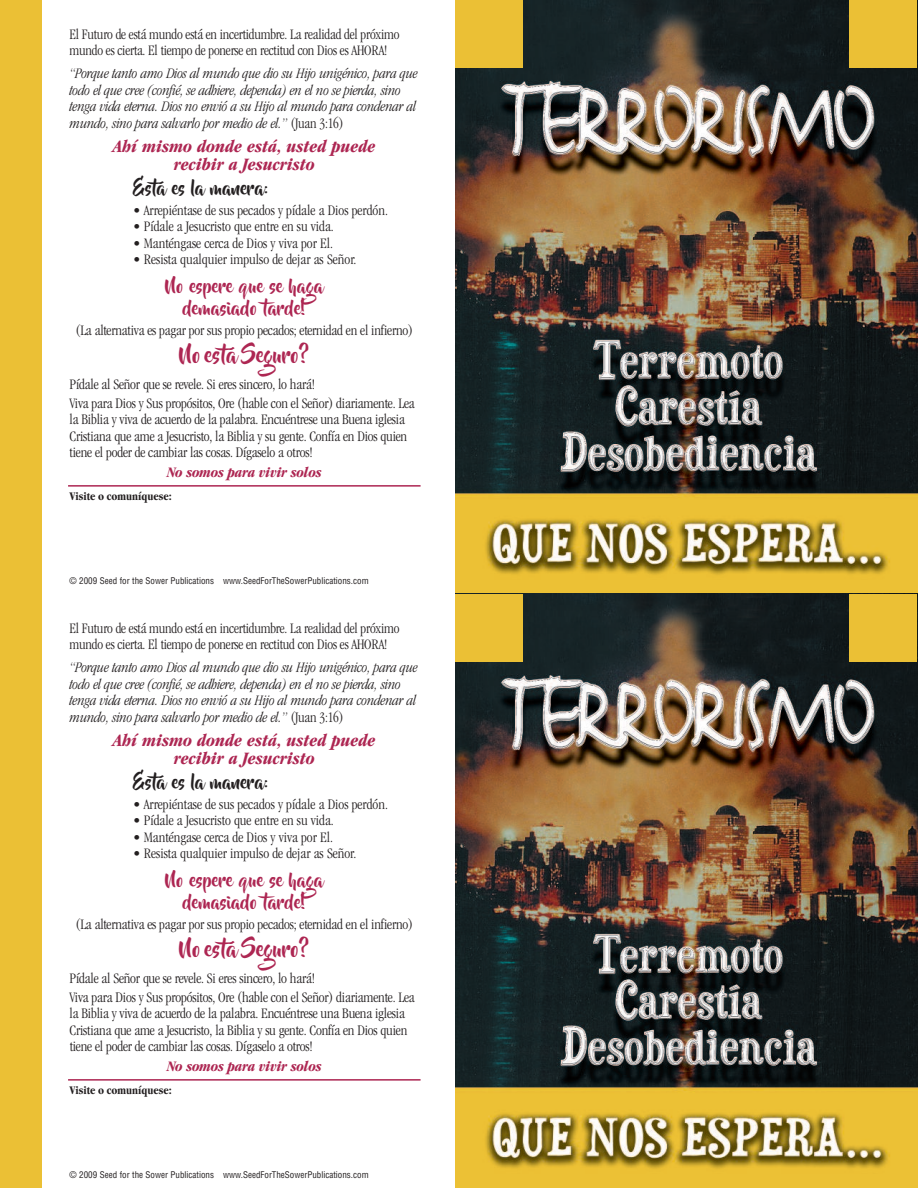
<style>
.page{position:relative;width:918px;height:1188px;background:#fff}
.page>*{position:absolute;margin:0;border:0;box-sizing:border-box;transform-origin:0 0}
.t1{font:21px "Beyond The Mountains";color:#ad2652}
.t2{font:italic 700 condensed 18px/18px "Garamond";color:#ad2652;text-align:center}
.t3{font:18px/22.5px "Beyond The Mountains";color:#ad2652;text-align:center}
.t4{font:18px "Beyond The Mountains";color:#231f20}
.t5{font:300 condensed 15px/16.5px "Garamond";letter-spacing:-.01em;color:#231f20}
.t6{font:italic 300 condensed 15px/16.5px "Garamond";letter-spacing:-.015em;color:#231f20}
.t7{font:italic 700 condensed 15px "Garamond";letter-spacing:-.015em;color:#ad2652}
.t8{font:700 condensed 12px "Garamond";color:#231f20}
.t9{font:condensed 9px "Helvetica";color:#231f20}
.s1{font-style:normal}
</style>
<div class="page">
<img style="left:455px;top:0;width:462px;height:594px">
<div style="left:455px;top:0;width:68px;height:67px;background:#ebc035"></div>
<div style="left:850px;top:0;width:67px;height:67px;background:#ebc035"></div>
<hr style="left:68px;top:485px;width:353px;height:2px;background:#ad2652">
<div style="left:0;top:0;width:41px;height:594px;background:#ebc035"></div>
<img style="left:455px;top:594px;width:462px;height:594px">
<div style="left:455px;top:594px;width:68px;height:67px;background:#ebc035"></div>
<div style="left:850px;top:594px;width:67px;height:67px;background:#ebc035"></div>
<hr style="left:68px;top:1079px;width:353px;height:2px;background:#ad2652">
<div style="left:0;top:594px;width:41px;height:594px;background:#ebc035"></div>
<p class="t5" style="left:70px;top:27px;width:331px">El Futuro de está mundo está en incertidumbre. La realidad del próximo mundo es cierta. El tiempo de ponerse en rectitud con Dios es AHORA!</p>
<p class="t6" style="left:70px;top:66px;width:350px">“Porque tanto amo Dios al mundo que dio su Hijo unigénico, para que todo el que cree (confié, se adhiere, dependa) en el no se pierda, sino tenga vida eterna. Dios no envió a su Hijo al mundo para condenar al mundo, sino para salvarlo por medio de el.” <span class="s1">(Juan 3:16)</span></p>
<p class="t2" style="left:113px;top:138px;width:264px">Ahí mismo donde está, usted puede recibir a Jesucristo</p>
<p class="t4" style="left:133px;top:178px;width:137px">Está es la manera:</p>
<p class="t5" style="left:133px;top:203px;width:256px">• Arrepiéntase de sus pecados y pídale a Dios perdón.</p>
<p class="t5" style="left:133px;top:219px;width:202px">• Pídale a Jesucristo que entre en su vida.</p>
<p class="t5" style="left:133px;top:236px;width:202px">• Manténgase cerca de Dios y viva por El.</p>
<p class="t5" style="left:133px;top:252px;width:225px">• Resista qualquier impulso de dejar as Señor.</p>
<p class="t3" style="left:165px;top:275px;width:160px">No espere que se haga demasiado tarde!</p>
<p class="t5" style="left:76px;top:323px;width:339px">(La alternativa es pagar por sus propio pecados; eternidad en el infierno)</p>
<h1 class="t1" style="left:179px;top:344px;width:132px">No está Seguro?</h1>
<p class="t5" style="left:70px;top:376px;width:347px;line-height:18.9px">Pídale al Señor que se revele. Si eres sincero, lo hará!<br>Viva para Dios y Sus propósitos, Ore (hable con el Señor) diariamente. Lea</p>
<p class="t5" style="left:70px;top:413px;width:339px">la Biblia y viva de acuerdo de la palabra. Encuéntrese una Buena iglesia<br>Cristiana que ame a Jesucristo, la Biblia y su gente. Confía en Dios quien tiene el poder de cambiar las cosas. Dígaselo a otros!</p>
<p class="t7" style="left:167px;top:467px;width:156px">No somos para vivir solos</p>
<p class="t8" style="left:70px;top:491px;width:104px">Visite o comuníquese:</p>
<p class="t9" style="left:70px;top:575px;width:301px">© 2009 Seed for the Sower Publications www.SeedForTheSowerPublications.com</p>
<p class="t5" style="left:70px;top:621px;width:331px">El Futuro de está mundo está en incertidumbre. La realidad del próximo mundo es cierta. El tiempo de ponerse en rectitud con Dios es AHORA!</p>
<p class="t6" style="left:70px;top:660px;width:350px">“Porque tanto amo Dios al mundo que dio su Hijo unigénico, para que todo el que cree (confié, se adhiere, dependa) en el no se pierda, sino tenga vida eterna. Dios no envió a su Hijo al mundo para condenar al mundo, sino para salvarlo por medio de el.” <span class="s1">(Juan 3:16)</span></p>
<p class="t2" style="left:113px;top:732px;width:264px">Ahí mismo donde está, usted puede recibir a Jesucristo</p>
<p class="t4" style="left:133px;top:772px;width:137px">Está es la manera:</p>
<p class="t5" style="left:133px;top:797px;width:256px">• Arrepiéntase de sus pecados y pídale a Dios perdón.</p>
<p class="t5" style="left:133px;top:813px;width:202px">• Pídale a Jesucristo que entre en su vida.</p>
<p class="t5" style="left:133px;top:830px;width:202px">• Manténgase cerca de Dios y viva por El.</p>
<p class="t5" style="left:133px;top:846px;width:225px">• Resista qualquier impulso de dejar as Señor.</p>
<p class="t3" style="left:165px;top:869px;width:160px">No espere que se haga demasiado tarde!</p>
<p class="t5" style="left:76px;top:917px;width:339px">(La alternativa es pagar por sus propio pecados; eternidad en el infierno)</p>
<h1 class="t1" style="left:179px;top:938px;width:132px">No está Seguro?</h1>
<p class="t5" style="left:70px;top:970px;width:347px;line-height:18.9px">Pídale al Señor que se revele. Si eres sincero, lo hará!<br>Viva para Dios y Sus propósitos, Ore (hable con el Señor) diariamente. Lea</p>
<p class="t5" style="left:70px;top:1007px;width:339px">la Biblia y viva de acuerdo de la palabra. Encuéntrese una Buena iglesia<br>Cristiana que ame a Jesucristo, la Biblia y su gente. Confía en Dios quien tiene el poder de cambiar las cosas. Dígaselo a otros!</p>
<p class="t7" style="left:167px;top:1061px;width:156px">No somos para vivir solos</p>
<p class="t8" style="left:70px;top:1085px;width:104px">Visite o comuníquese:</p>
<p class="t9" style="left:70px;top:1169px;width:301px">© 2009 Seed for the Sower Publications www.SeedForTheSowerPublications.com</p>
</div>
